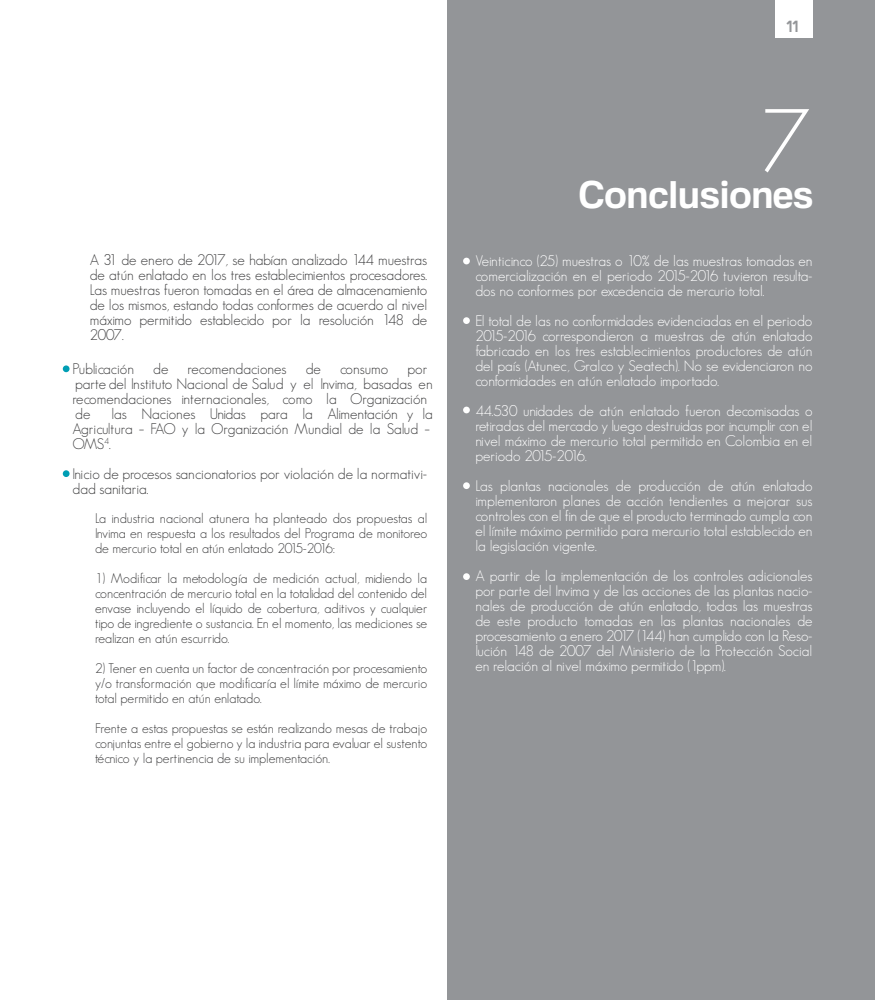
<style>
.page{position:relative;width:875px;height:1000px;background:#fff}
.page>*{position:absolute;margin:0;border:0;box-sizing:border-box;transform-origin:0 0}
.t1{font:300 87.5px "Geosans";color:#fff}
.t2{font:700 37.5px "Familiar Pro";letter-spacing:-.025em;color:#fff}
.t3{font:700 16.12px "Quantify";color:#939598}
.t4{font:300 15px/15px "Geosans";color:#fff;text-align:justify}
.t5{font:300 15px/15px "Geosans";color:#3e3e3f}
.t6{font:300 13.75px/15px "Geosans";color:#3e3e3f;text-align:justify}
</style>
<div class="page">
<div style="left:448px;top:0;width:427px;height:1000px;background:#939598"></div>
<div style="left:775px;top:0;width:37px;height:38px;background:#fff"></div>
<div style="left:63px;top:365px;width:7px;height:7px;background:#009eb4;border-radius:50%"></div>
<div style="left:463px;top:258px;width:7px;height:6px;background:#fff;border-radius:50%"></div>
<div style="left:63px;top:470px;width:7px;height:7px;background:#009eb4;border-radius:50%"></div>
<div style="left:463px;top:317px;width:7px;height:7px;background:#fff;border-radius:50%"></div>
<div style="left:463px;top:407px;width:7px;height:6px;background:#fff;border-radius:50%"></div>
<div style="left:463px;top:482px;width:7px;height:7px;background:#fff;border-radius:50%"></div>
<div style="left:463px;top:573px;width:7px;height:7px;background:#fff;border-radius:50%"></div>
<p class="t5" style="left:90px;top:253px;width:339px;text-align:justify">A 31 de enero de 2017, se habían analizado 144 muestras de atún enlatado en los tres establecimientos procesadores.<br>Las muestras fueron tomadas en el área de almacenamiento de los mismos, estando todas conformes de acuerdo al nivel máximo permitido establecido por la resolución 148 de 2007.</p>
<p class="t5" style="left:73px;top:361px;width:63px">Publicación</p>
<p class="t5" style="left:153px;top:361px;width:17px">de</p>
<p class="t5" style="left:188px;top:361px;width:100px">recomendaciones</p>
<p class="t5" style="left:306px;top:361px;width:17px">de</p>
<p class="t5" style="left:340px;top:361px;width:50px">consumo</p>
<p class="t5" style="left:73px;top:361px;width:362px;text-indent:335px">por parte del Instituto Nacional de Salud y el Invima, basadas en recomendaciones internacionales, como la Organización de</p>
<p class="t5" style="left:72px;top:406px;width:362px;text-indent:39px">las Naciones Unidas para la Alimentación y la<br>Agricultura – FAO y la Organización Mundial de la Salud –<br>OMS<sup>4</sup>.</p>
<p class="t5" style="left:73px;top:466px;width:356px">Inicio de procesos sancionatorios por violación de la normativi&shy;dad sanitaria.</p>
<p class="t6" style="left:95px;top:511px;width:334px">La industria nacional atunera ha planteado dos propuestas al Invima en respuesta a los resultados del Programa de monitoreo de mercurio total en atún enlatado 2015-2016:</p>
<p class="t6" style="left:95px;top:571px;width:334px">1) Modificar la metodología de medición actual, midiendo la concentración de mercurio total en la totalidad del contenido del envase incluyendo el líquido de cobertura, aditivos y cualquier tipo de ingrediente o sustancia. En el momento, las mediciones se realizan en atún escurrido.</p>
<p class="t6" style="left:95px;top:661px;width:334px">2) Tener en cuenta un factor de concentración por procesamiento y/o transformación que modificaría el límite máximo de mercurio total permitido en atún enlatado.</p>
<p class="t6" style="left:95px;top:721px;width:334px">Frente a estas propuestas se están realizando mesas de trabajo conjuntas entre el gobierno y la industria para evaluar el sustento técnico y la pertinencia de su implementación.</p>
<p class="t3" style="left:786px;top:19px;width:14px">11</p>
<h1 class="t1" style="left:763px;top:93px;width:49px">7</h1>
<h2 class="t2" style="left:578px;top:172px;width:237px">Conclusiones</h2>
<p class="t4" style="left:475px;top:253px;width:339px">Veinticinco (25) muestras o 10% de las muestras tomadas en comercialización en el periodo 2015-2016 tuvieron resulta&shy;dos no conformes por excedencia de mercurio total.</p>
<p class="t4" style="left:475px;top:313px;width:339px">El total de las no conformidades evidenciadas en el periodo 2015-2016 correspondieron a muestras de atún enlatado fabricado en los tres establecimientos productores de atún del país (Atunec, Gralco y Seatech). No se evidenciaron no conformidades en atún enlatado importado.</p>
<p class="t4" style="left:475px;top:403px;width:339px">44.530 unidades de atún enlatado fueron decomisadas o retiradas del mercado y luego destruidas por incumplir con el nivel máximo de mercurio total permitido en Colombia en el periodo 2015-2016.</p>
<p class="t4" style="left:475px;top:478px;width:339px">Las plantas nacionales de producción de atún enlatado implementaron planes de acción tendientes a mejorar sus controles con el fin de que el producto terminado cumpla con el límite máximo permitido para mercurio total establecido en la legislación vigente.</p>
<p class="t4" style="left:475px;top:568px;width:339px">A partir de la implementación de los controles adicionales por parte del Invima y de las acciones de las plantas nacio&shy;nales de producción de atún enlatado, todas las muestras de este producto tomadas en las plantas nacionales de procesamiento a enero 2017 (144) han cumplido con la Reso&shy;lución 148 de 2007 del Ministerio de la Protección Social en relación al nivel máximo permitido (1ppm).</p>
</div>
